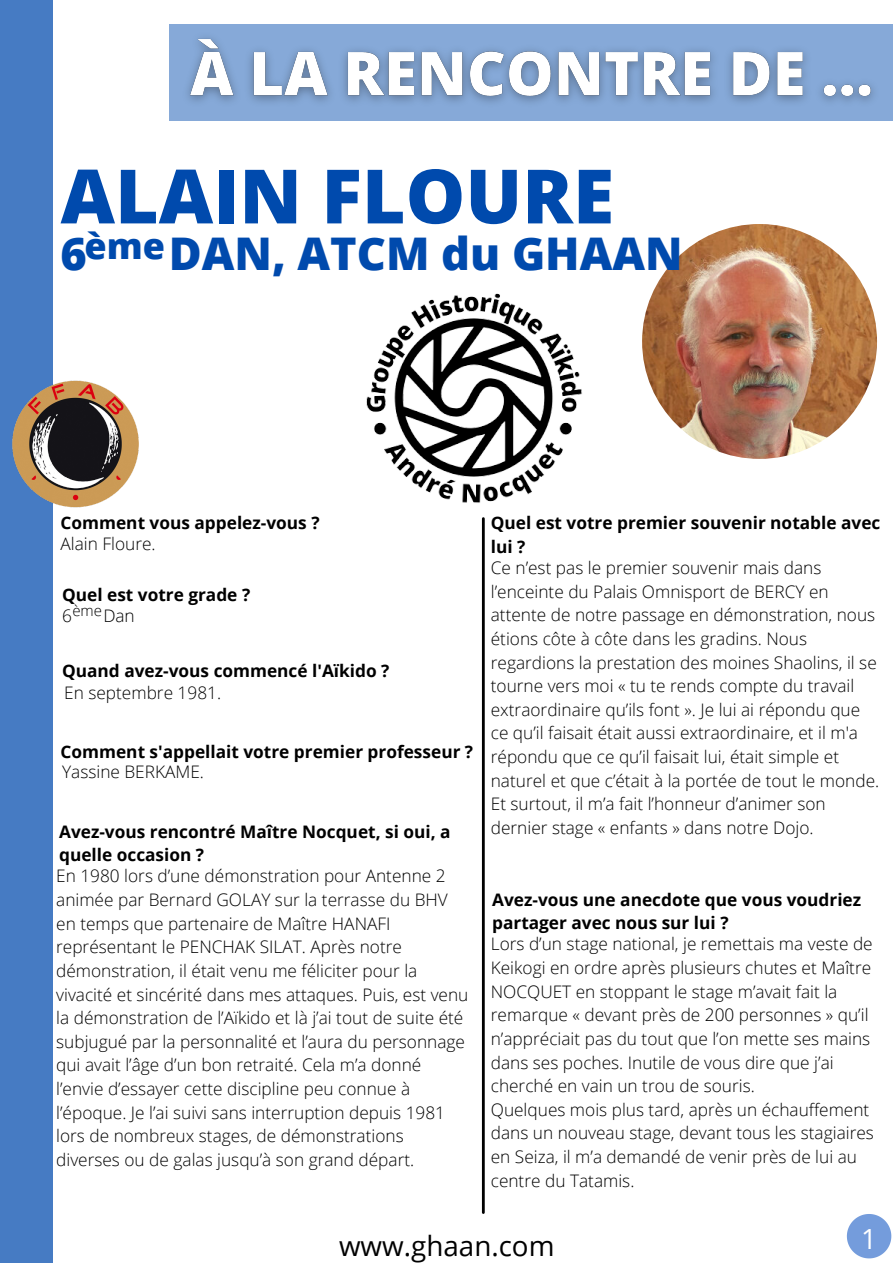
<style>
.page{position:relative;width:893px;height:1263px;background:#fff}
.page>*{position:absolute;margin:0;border:0;box-sizing:border-box;transform-origin:0 0}
.t1{font:800 75px "Open Sans";color:#004aad}
.t2{font:800 45px "Open Sans";color:#004aad}
.t3{font:800 36px "Open Sans";color:#004aad}
.t4{font:27.75px "Open Sans";color:#000}
.t5{font:27.75px "Open Sans";color:#fff}
.t6{font:300 17.25px/23.6px "Open Sans";color:#000}
.t7{font:700 17.25px/23.6px "Open Sans";color:#000}
.t8{font:300 15px "Open Sans";color:#000}
</style>
<div class="page">
<div style="left:0;top:0;width:52px;height:1263px;background:#467bc3"></div>
<img style="left:642px;top:224px;width:235px;height:235px;border-radius:50%">
<img style="left:12px;top:376px;width:127px;height:136px">
<img style="left:366px;top:267px;width:303px;height:317px">
<hr style="left:482px;top:519px;width:3px;height:693px;background:#000">
<svg style="left:847px;top:1214px;width:44px;height:44px"></svg>
<img style="left:175px;top:24px;width:713px;height:97px">
<p class="t1" style="left:61px;top:143px;width:555px">ALAIN FLOURE</p>
<p class="t2" style="left:61px;top:222px;width:28px">6</p>
<p class="t2" style="left:169px;top:222px;width:515px">DAN, ATCM du GHAAN</p>
<p class="t3" style="left:85px;top:220px;width:82px">ème</p>
<p class="t7" style="left:61px;top:511px;width:260px">Comment vous appelez-vous ?</p>
<p class="t6" style="left:61px;top:531px;width:97px">Alain Floure.</p>
<p class="t7" style="left:62px;top:582px;width:190px">Quel est votre grade ?</p>
<p class="t6" style="left:62px;top:603px;width:11px">6</p>
<p class="t6" style="left:103px;top:603px;width:33px">Dan</p>
<p class="t8" style="left:72px;top:599px;width:31px">ème</p>
<p class="t7" style="left:62px;top:658px;width:329px">Quand avez-vous commencé l'Aïkido ?</p>
<p class="t6" style="left:64px;top:680px;width:158px">En septembre 1981.</p>
<p class="t7" style="left:61px;top:739px;width:414px">Comment s'appellait votre premier professeur ?</p>
<p class="t6" style="left:62px;top:760px;width:143px">Yassine BERKAME.</p>
<p class="t7" style="left:59px;top:819px;width:393px">Avez-vous rencontré Maître Nocquet, si oui, a quelle occasion ?</p>
<p class="t6" style="left:56px;top:864px;width:414px">En 1980 lors d’une démonstration pour Antenne 2 animée par Bernard GOLAY sur la terrasse du BHV en temps que partenaire de Maître HANAFI représentant le PENCHAK SILAT. Après notre démonstration, il était venu me féliciter pour la vivacité et sincérité dans mes attaques. Puis, est venu la démonstration de l’Aïkido et là j’ai tout de suite été subjugué par la personnalité et l’aura du personnage qui avait l’âge d’un bon retraité. Cela m’a donné l’envie d’essayer cette discipline peu connue à l’époque. Je l’ai suivi sans interruption depuis 1981 lors de nombreux stages, de démonstrations diverses ou de galas jusqu’à son grand départ.</p>
<p class="t7" style="left:491px;top:511px;width:391px">Quel est votre premier souvenir notable avec lui ?</p>
<p class="t6" style="left:491px;top:555px;width:390px">Ce n’est pas le premier souvenir mais dans l’enceinte du Palais Omnisport de BERCY en attente de notre passage en démonstration, nous étions côte à côte dans les gradins. Nous regardions la prestation des moines Shaolins, il se tourne vers moi « tu te rends compte du travail extraordinaire qu’ils font ». Je lui ai répondu que ce qu’il faisait était aussi extraordinaire, et il m'a répondu que ce qu’il faisait lui, était simple et naturel et que c’était à la portée de tout le monde.</p>
<p class="t6" style="left:491px;top:792px;width:336px">Et surtout, il m’a fait l’honneur d’animer son dernier stage « enfants » dans notre Dojo.</p>
<p class="t7" style="left:492px;top:887px;width:370px">Avez-vous une anecdote que vous voudriez partager avec nous sur lui ?</p>
<p class="t6" style="left:491px;top:932px;width:383px">Lors d’un stage national, je remettais ma veste de Keikogi en ordre après plusieurs chutes et Maître NOCQUET en stoppant le stage m’avait fait la remarque « devant près de 200 personnes » qu’il n’appréciait pas du tout que l’on mette ses mains dans ses poches. Inutile de vous dire que j’ai cherché en vain un trou de souris.</p>
<p class="t6" style="left:491px;top:1097px;width:385px">Quelques mois plus tard, après un échauffement dans un nouveau stage, devant tous les stagiaires en Seiza, il m’a demandé de venir près de lui au centre du Tatamis.</p>
<p class="t4" style="left:339px;top:1226px;width:217px">www.ghaan.com</p>
<p class="t5" style="left:861px;top:1219px;width:17px">1</p>
</div>
